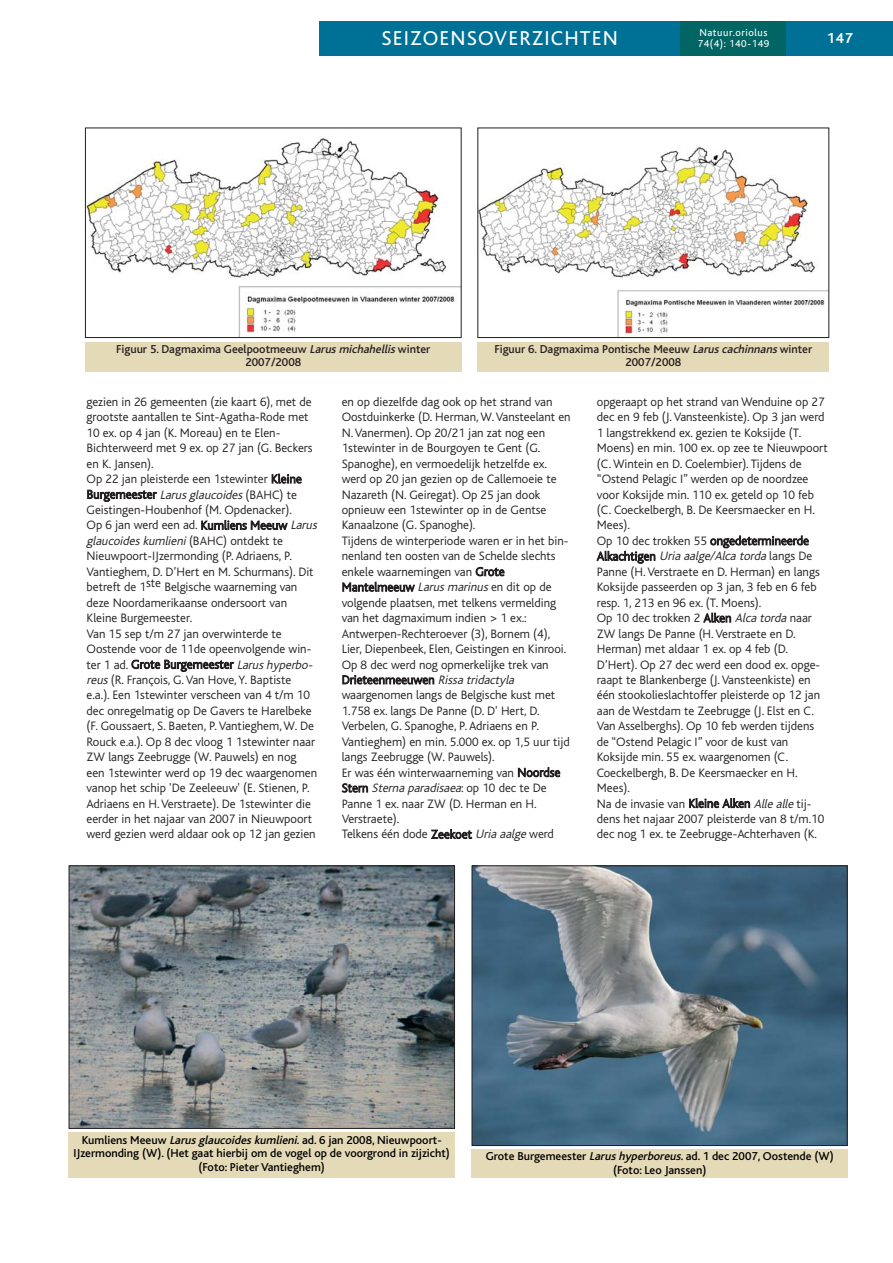
<style>
.page{position:relative;width:893px;height:1263px;background:#fff}
.page>*{position:absolute;margin:0;border:0;box-sizing:border-box;transform-origin:0 0}
.t1{font:21px "Bliss";letter-spacing:.05em;color:#fff}
.t2{font:700 15px "Bliss";color:#fff}
.t3{font:300 12.75px/15.5px "Bliss";color:#231f20}
.t4{font:500 12px/13.5px "Bliss";color:#000;text-align:center}
.t5{font:500 12px/13.5px "Bliss";color:#231f20;text-align:center}
.t6{font:10.5px/10.5px "Bliss";letter-spacing:.05em;color:#fff}
.s1{font-style:italic}
</style>
<div class="page">
<div style="left:319px;top:21px;width:383px;height:34px;background:#007196"></div>
<div style="left:680px;top:21px;width:107px;height:34px;background:#006563"></div>
<div style="left:787px;top:21px;width:106px;height:34px;background:#007196"></div>
<img style="left:87px;top:137px;width:373px;height:199px">
<div style="left:85px;top:128px;width:377px;height:210px;border:1px solid #231f20"></div>
<div style="left:85px;top:342px;width:377px;height:30px;background:#e5dab7"></div>
<img style="left:479px;top:147px;width:348px;height:189px">
<div style="left:477px;top:128px;width:352px;height:210px;border:1px solid #231f20"></div>
<div style="left:477px;top:342px;width:352px;height:30px;background:#e5dab7"></div>
<img style="left:71px;top:867px;width:382px;height:260px">
<div style="left:69px;top:865px;width:386px;height:264px;border:1px solid #231f20"></div>
<div style="left:69px;top:1133px;width:386px;height:45px;background:#e5dab7"></div>
<img style="left:474px;top:867px;width:372px;height:277px">
<div style="left:472px;top:865px;width:376px;height:281px;border:1px solid #231f20"></div>
<div style="left:472px;top:1149px;width:376px;height:29px;background:#e5dab7"></div>
<h1 class="t1" style="left:381px;top:30px;width:238px">SEIZOENSOVERZICHTEN</h1>
<p class="t6" style="left:698px;top:29px;width:73px">Natuur.oriolus<br>74(4): 140-149</p>
<p class="t2" style="left:827px;top:32px;width:28px">147</p>
<p class="t5" style="left:116px;top:343px;width:316px">Figuur 5. Dagmaxima Geelpootmeeuw <span class="s1">Larus michahellis</span>winter<br>2007/2008</p>
<p class="t5" style="left:494px;top:343px;width:319px">Figuur 6. Dagmaxima Pontische Meeuw <span class="s1">Larus cachinnans</span> winter<br>2007/2008</p>
<p class="t3" style="left:87px;top:395px;width:234px">gezien in 26 gemeenten (zie kaart 6), met de grootste aantallen te Sint-Agatha-Rode met 10 ex. op 4 jan (K. Moreau) en te Elen-Bichterweerd met 9 ex. op 27 jan (G. Beckers en K. Jansen).<br>Op 22 jan pleisterde een 1stewinter Kleine Burgemeester <span class="s1">Larus glaucoides</span>(BAHC) te Geistingen-Houbenhof (M. Opdenacker).<br>Op 6 jan werd een ad. Kumliens Meeuw <span class="s1">Larus glaucoides kumlieni</span> ( B A H C ) o n t d e kt t e Nieuwpoort-IJzermonding (P. Adriaens, P.<br>Vantieghem, D. D’Hert en M. Schurmans). Dit betreft de 1ste Belgische waarneming van deze Noordamerikaanse ondersoort van Kleine Burgemeester.<br>Van 15 sep t/m 27 jan overwinterde te Oostende voor de 11de opeenvolgende win&shy;ter 1 ad. Grote Burgemeester <span class="s1">Larus hyperbo&shy;reus</span>(R. François, G. Van Hove, Y. Baptiste<br>e.a.). Een 1stewinter verscheen van 4 t/m 10 dec onregelmatig op De Gavers te Harelbeke (F. Goussaert, S. Baeten, P. Vantieghem, W. De Rouck e.a.). Op 8 dec vloog 1 1stewinter naar ZW langs Zeebrugge (W. Pauwels) en nog<br>een 1stewinter werd op 19 dec waargenomen vanop het schip 'De Zeeleeuw' (E. Stienen, P.<br>Adriaens en H. Verstraete). De 1stewinter die eerder in het najaar van 2007 in Nieuwpoort werd gezien werd aldaar ook op 12 jan gezien</p>
<p class="t3" style="left:342px;top:395px;width:231px">en op diezelfde dag ook op het strand van Oostduinkerke (D. Herman, W. Vansteelant en N. Vanermen). Op 20/21 jan zat nog een 1stewinter in de Bourgoyen te Gent (G.<br>Spanoghe), en vermoedelijk hetzelfde ex. werd op 20 jan gezien op de Callemoeie te Nazareth (N. Geiregat). Op 25 jan dook opnieuw een 1stewinter op in de Gentse Kanaalzone (G. Spanoghe).<br>Tijdens de winterperiode waren er in het bin&shy;nenland ten oosten van de Schelde slechts enkele waarnemingen van Grote Mantelmeeuw <span class="s1">Larus marinus</span>en dit op de volgende plaatsen, met telkens vermelding van het dagmaximum indien &gt; 1 ex.:<br>Antwerpen-Rechteroever (3), Bornem (4), Lier, Diepenbeek, Elen, Geistingen en Kinrooi.<br>Op 8 dec werd nog opmerkelijke trek van Drieteenmeeuwen <span class="s1">Rissa tridactyla </span>waargenomen langs de Belgische kust met 1.758 ex. langs De Panne (D. D' Hert, D.<br>Verbelen, G. Spanoghe, P. Adriaens en P.<br>Vantieghem) en min. 5.000 ex. op 1,5 uur tijd langs Zeebrugge (W. Pauwels).<br>Er was één winterwaarneming van Noordse<br>S t e r n <span class="s1">Sterna paradisaea</span>: o p 1 0 d e c t e D e Panne 1 ex. naar ZW (D. Herman en H.<br>Verstraete).<br>Telkens één dode Zeekoet <span class="s1">Uria aalge</span>werd</p>
<p class="t3" style="left:597px;top:395px;width:232px">opgeraapt op het strand van Wenduine op 27 dec en 9 feb (J. Vansteenkiste). Op 3 jan werd 1 langstrekkend ex. gezien te Koksijde (T.<br>Moens) en min. 100 ex. op zee te Nieuwpoort (C. Wintein en D. Coelembier). Tijdens de “Ostend Pelagic I” werden op de noordzee voor Koksijde min. 110 ex. geteld op 10 feb (C. Coeckelbergh, B. De Keersmaecker en H.<br>Mees).<br>Op 10 dec trokken 55 ongedetermineerde Alkachtigen <span class="s1">Uria aalge/Alca torda</span> langs De Panne (H. Verstraete en D. Herman) en langs Koksijde passeerden op 3 jan, 3 feb en 6 feb resp. 1, 213 en 96 ex. (T. Moens).<br>Op 10 dec trokken 2 Alken <span class="s1">Alca torda</span>naar ZW langs De Panne (H. Verstraete en D.<br>Herman) met aldaar 1 ex. op 4 feb (D.<br>D’Hert). Op 27 dec werd een dood ex. opge&shy;raapt te Blankenberge (J. Vansteenkiste) en één stookolieslachtoffer pleisterde op 12 jan aan de Westdam te Zeebrugge (J. Elst en C.<br>Van Asselberghs). Op 10 feb werden tijdens de “Ostend Pelagic I” voor de kust van Koksijde min. 55 ex. waargenomen (C.<br>Coeckelbergh, B. De Keersmaecker en H.<br>Mees).<br>Na de invasie van Kleine Alken <span class="s1">Alle alle</span>tij&shy;dens het najaar 2007 pleisterde van 8 t/m.10 dec nog 1 ex. te Zeebrugge-Achterhaven (K.</p>
<p class="t4" style="left:74px;top:1134px;width:378px">Kumliens Meeuw <span class="s1">Larus glaucoides kumlieni</span>. ad. 6 jan 2008, Nieuwpoort-<br>IJzermonding (W). (Het gaat hierbij om de vogel op de voorgrond in zijzicht) (Foto: Pieter Vantieghem)</p>
<p class="t4" style="left:486px;top:1150px;width:349px">Grote Burgemeester <span class="s1">Larus hyperboreus</span>. ad. 1 dec 2007, Oostende (W) (Foto: Leo Janssen)</p>
</div>
